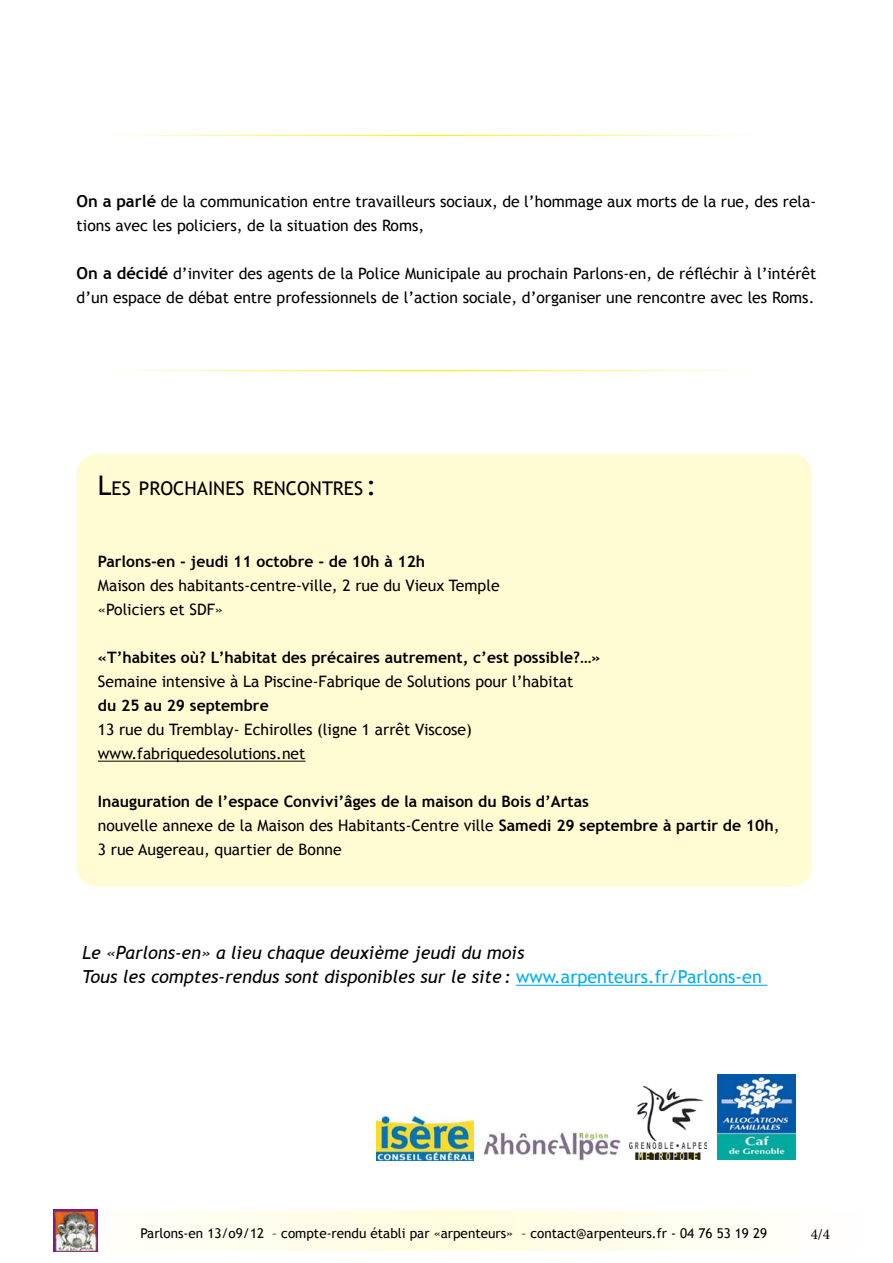
<style>
.page{position:relative;width:893px;height:1263px;background:#fff}
.page>*{position:absolute;margin:0;border:0;box-sizing:border-box;transform-origin:0 0}
.t1{font:18.9px "Trebuchet MS";color:#000}
.t2{font:italic 18px/24px "Trebuchet MS";color:#000}
.t3{font:15.75px/24px "Trebuchet MS";color:#000}
.t4{font:700 15.75px/24px "Trebuchet MS";color:#000}
.t5{font:15px "Minion Pro";color:#000}
.t6{font:13.5px "Trebuchet MS";color:#000}
.s1{font-weight:700;font-size:16.5px}
.s2{font-size:27px}
.s3{font-weight:400}
.s4{font-style:normal;color:#00aeef}
</style>
<div class="page">
<svg style="left:97px;top:1210px;width:645px;height:41px;fill:#fffdea"></svg>
<img style="left:53px;top:1210px;width:44px;height:42px">
<img style="left:718px;top:1075px;width:77px;height:84px">
<img style="left:376px;top:1117px;width:97px;height:44px">
<img style="left:483px;top:1132px;width:137px;height:29px">
<img style="left:629px;top:1087px;width:78px;height:72px">
<hr style="left:516px;top:985px;width:251px;height:1px;background:#00aeef">
<div style="left:77px;top:454px;width:735px;height:433px;background:#fffbd3;border-radius:21px"></div>
<hr style="left:98px;top:761px;width:207px;height:1px;background:#000">
<hr style="left:98px;top:370px;width:663px;height:1px;background:#fff200">
<hr style="left:98px;top:135px;width:663px;height:1px;background:#fff200">
<p class="t3" style="left:77px;top:189px;width:741px"><span class="s1">On a parlé</span> de la communication entre travailleurs sociaux, de l’hommage aux morts de la rue, des rela&shy;tions avec les policiers, de la situation des Roms,</p>
<p class="t3" style="left:77px;top:261px;width:741px"><span class="s1">On a décidé</span> d’inviter des agents de la Police Municipale au prochain Parlons-en, de réfléchir à l’intérêt d’un espace de débat entre professionnels de l’action sociale, d’organiser une rencontre avec les Roms.</p>
<p class="t1" style="left:98px;top:477px;width:280px"><span class="s2">L</span>ES PROCHAINES RENCONTRES <span class="s2">:</span></p>
<p class="t4" style="left:98px;top:549px;width:329px">Parlons-en - jeudi 11 octobre - de 10h à 12h</p>
<p class="t3" style="left:98px;top:574px;width:403px">Maison des habitants-centre-ville, 2 rue du Vieux Temple «Policiers et SDF»</p>
<p class="t4" style="left:98px;top:645px;width:504px">«T’habites où? L’habitat des précaires autrement, c’est possible?…»</p>
<p class="t3" style="left:98px;top:670px;width:477px">Semaine intensive à La Piscine-Fabrique de Solutions pour l’habitat</p>
<p class="t4" style="left:98px;top:693px;width:172px">du 25 au 29 septembre</p>
<p class="t3" style="left:98px;top:718px;width:375px">13 rue du Tremblay- Echirolles (ligne 1 arrêt Viscose) www.fabriquedesolutions.net</p>
<p class="t4" style="left:98px;top:790px;width:683px">Inauguration de l’espace Convivi’âges de la maison du Bois d’Artas<br><span class="s3">nouvelle annexe de la Maison des Habitants-Centre ville</span> Samedi 29 septembre à partir de 10h<span class="s3">,<br>3 rue Augereau, quartier de Bonne</span></p>
<p class="t2" style="left:82px;top:941px;width:681px">Le «Parlons-en» a lieu chaque deuxième jeudi du mois<br>Tous les comptes-rendus sont disponibles sur le site: <span class="s4">www.arpenteurs.fr/Parlons-en</span></p>
<p class="t6" style="left:140px;top:1225px;width:628px">Parlons-en 13/o9/12 – compte-rendu établi par «arpenteurs» – contact@arpenteurs.fr - 04 76 53 19 29</p>
<p class="t5" style="left:811px;top:1224px;width:21px">4/4</p>
</div>
